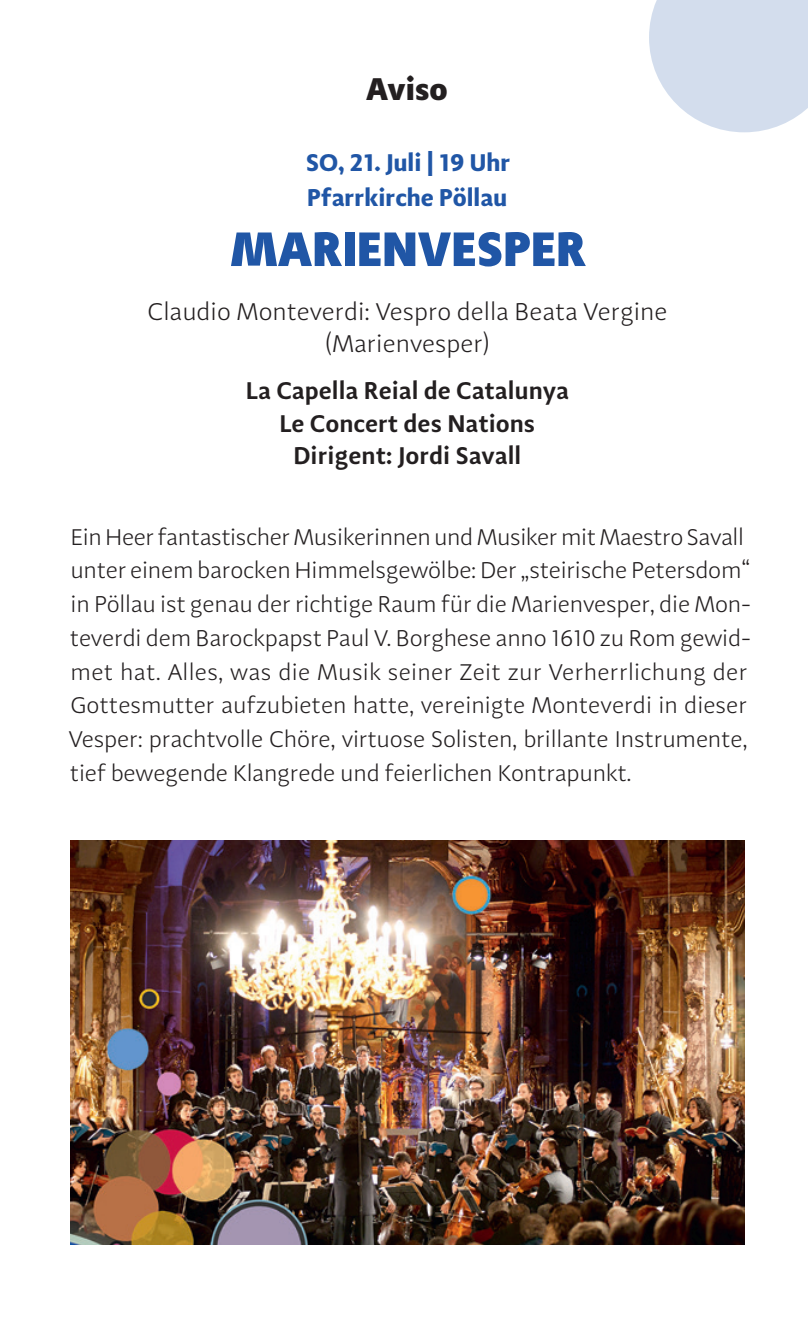
<style>
.page{position:relative;width:808px;height:1319px;background:#fff}
.page>*{position:absolute;margin:0;border:0;box-sizing:border-box;transform-origin:0 0}
.t1{font:800 50px "Adagio Sans";letter-spacing:.01em;color:#2056a6}
.t2{font:900 32.5px "Adagio Sans";color:#231f20}
.t3{font:600 25px/32.5px "Adagio Sans";color:#231f20;text-align:center}
.t4{font:300 25px/32.5px "Adagio Sans";color:#231f20;text-align:center}
.t5{font:700 25px/35px "Adagio Sans";color:#2056a6}
.t6{font:300 23.5px/33.8px "Adagio Sans";letter-spacing:-.01em;color:#231f20}
</style>
<div class="page">
<svg style="left:649px;top:0;width:159px;height:132px;background:#d8e0ef"></svg>
<img style="left:71px;top:840px;width:673px;height:404px">
<h2 class="t2" style="left:366px;top:68px;width:83px">Aviso</h2>
<p class="t5" style="left:306px;top:145px;width:206px">SO, 21. Juli | 19 Uhr<br>Pfarrkirche Pöllau</p>
<h1 class="t1" style="left:231px;top:215px;width:357px">MARIENVESPER</h1>
<p class="t4" style="left:147px;top:295px;width:521px">Claudio Monteverdi: Vespro della Beata Vergine (Marienvesper)</p>
<p class="t3" style="left:246px;top:374px;width:325px">La Capella Reial de Catalunya<br>Le Concert des Nations<br>Dirigent: Jordi Savall</p>
<p class="t6" style="left:69px;top:520px;width:684px">Ein Heer fantastischer Musikerinnen und Musiker mit Maestro Savall unter einem barocken Himmelsgewölbe: Der „steirische Petersdom“ in Pöllau ist genau der richtige Raum für die Marienvesper, die Mon&shy;teverdi dem Barockpapst Paul V. Borghese anno 1610 zu Rom gewid&shy;met hat. Alles, was die Musik seiner Zeit zur Verherrlichung der Gottesmutter aufzubieten hatte, vereinigte Monteverdi in dieser Vesper: prachtvolle Chöre, virtuose Solisten, brillante Instrumente, tief bewegende Klangrede und feierlichen Kontrapunkt.</p>
</div>
